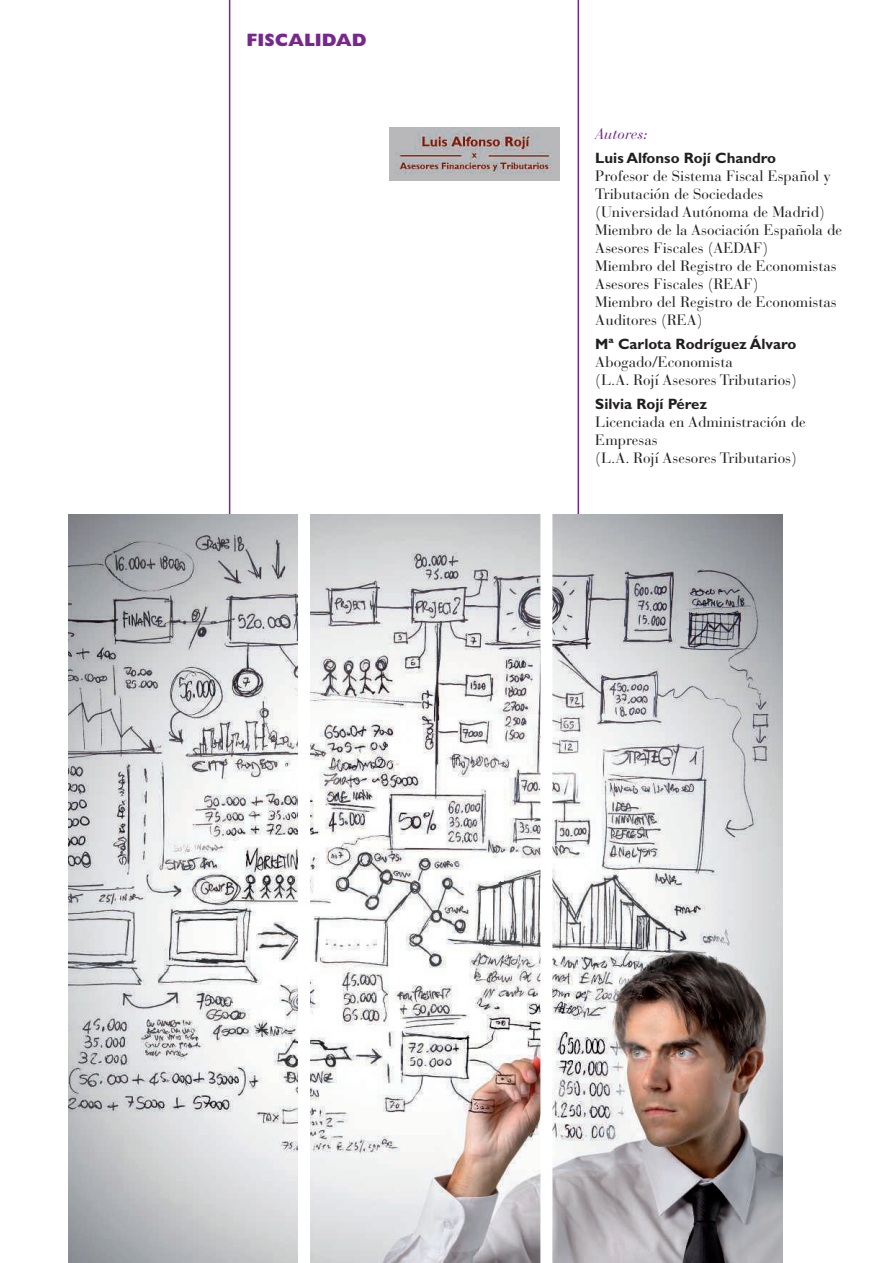
<style>
.page{position:relative;width:893px;height:1263px;background:#fff}
.page>*{position:absolute;margin:0;border:0;box-sizing:border-box;transform-origin:0 0}
.t1{font:800 18px "Gill Sans Std";color:#77278d}
.t2{font:15px/18px "Bauer Bodoni Std";color:#231f20}
.t3{font:700 15px "Gill Sans Std";color:#231f20}
.t4{font:italic 15px "Bauer Bodoni Std";color:#77278d}
</style>
<div class="page">
<hr style="left:229px;top:0;width:1px;height:578px;background:#77278d">
<hr style="left:578px;top:0;width:1px;height:578px;background:#77278d">
<img style="left:68px;top:514px;width:714px;height:749px">
<div style="left:298px;top:506px;width:12px;height:757px;background:#fff"></div>
<div style="left:540px;top:506px;width:12px;height:757px;background:#fff"></div>
<img style="left:390px;top:128px;width:170px;height:53px">
<p class="t1" style="left:247px;top:30px;width:122px">FISCALIDAD</p>
<p class="t4" style="left:595px;top:124px;width:54px">Autores:</p>
<p class="t3" style="left:595px;top:149px;width:182px">Luis Alfonso Rojí Chandro</p>
<p class="t2" style="left:595px;top:167px;width:248px">Profesor de Sistema Fiscal Español y<br>Tributación de Sociedades (Universidad Autónoma de Madrid)<br>Miembro de la Asociación Española de<br>Asesores Fiscales (AEDAF)<br>Miembro del Registro de Economistas<br>Asesores Fiscales (REAF)<br>Miembro del Registro de Economistas<br>Auditores (REA)</p>
<p class="t3" style="left:595px;top:335px;width:203px">Mª Carlota Rodríguez Álvaro</p>
<p class="t2" style="left:595px;top:353px;width:203px">Abogado/Economista<br>(L.A. Rojí Asesores Tributarios)</p>
<p class="t3" style="left:595px;top:395px;width:113px">Silvia Rojí Pérez</p>
<p class="t2" style="left:595px;top:412px;width:212px">Licenciada en Administración de<br>Empresas<br>(L.A. Rojí Asesores Tributarios)</p>
</div>
